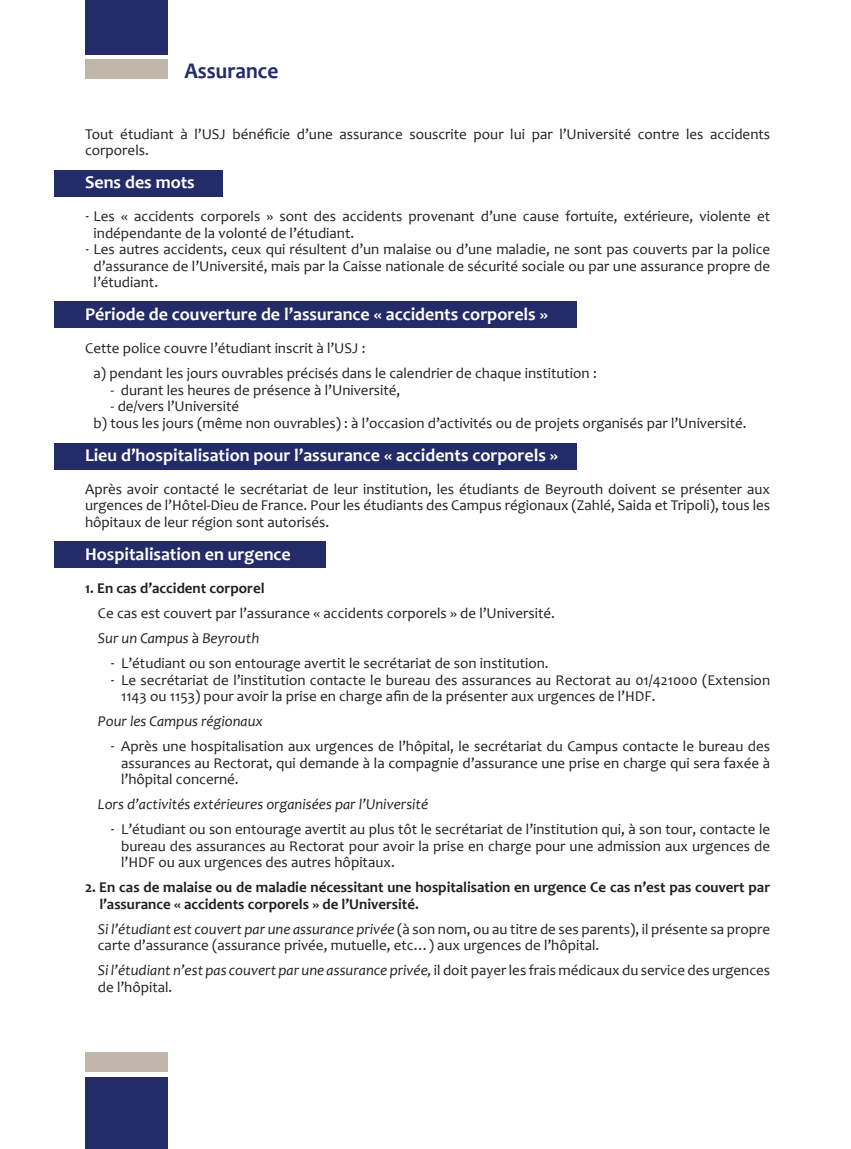
<style>
.page{position:relative;width:851px;height:1149px;background:#fff}
.page>*{position:absolute;margin:0;border:0;box-sizing:border-box;transform-origin:0 0}
.Title_name{font:700 22.5px "Candara";color:#242b69;scale:.95 1}
.t1{font:700 18px "Candara";color:#fff}
.Body_Text{font:15px/16.5px "Candara";color:#231f20}
.List_Paragraph{font:15px "Candara";color:#231f20}
.List_Paragraph-2{font:700 15px/16.5px "Candara";color:#231f20}
.t2{font:italic 15px "Candara";color:#231f20}
.s1{font-family:"Trebuchet MS"}
.s2{font-style:normal}
.s3{font-style:italic}
</style>
<div class="page">
<div style="left:85px;top:1076px;width:83px;height:72px;background:#242b69"></div>
<div style="left:85px;top:1051px;width:83px;height:19px;background:#bfb5a9"></div>
<div style="left:85px;top:60px;width:83px;height:19px;background:#bfb5a9"></div>
<div style="left:85px;top:0;width:83px;height:54px;background:#242b69"></div>
<div style="left:54px;top:170px;width:168px;height:26px;background:#242b69"></div>
<div style="left:54px;top:301px;width:522px;height:26px;background:#242b69"></div>
<div style="left:54px;top:443px;width:522px;height:26px;background:#242b69"></div>
<div style="left:54px;top:541px;width:271px;height:27px;background:#242b69"></div>
<p class="Title_name" style="left:184px;top:57px;width:100px">Assurance</p>
<p class="Body_Text" style="left:85px;top:125px;width:686px">Tout étudiant à l’USJ bénéficie d’une assurance souscrite pour lui par l’Université contre les accidents corporels.</p>
<p class="t1" style="left:85px;top:171px;width:111px">Sens des mots</p>
<p class="Body_Text" style="left:94px;top:208px;width:678px;text-indent:-9px"><span class="s1">-</span> Les « accidents corporels » sont des accidents provenant d’une cause fortuite, extérieure, violente et indépendante de la volonté de l’étudiant.</p>
<p class="Body_Text" style="left:94px;top:241px;width:678px;text-align:justify;text-indent:-9px"><span class="s1">-</span> Les autres accidents, ceux qui résultent d’un malaise ou d’une maladie, ne sont pas couverts par la police d’assurance de l’Université, mais par la Caisse nationale de sécurité sociale ou par une assurance propre de l’étudiant.</p>
<p class="t1" style="left:85px;top:303px;width:464px">Période de couverture de l’assurance « accidents corporels »</p>
<p class="Body_Text" style="left:85px;top:340px;width:282px">Cette police couvre l’étudiant inscrit à l’USJ :</p>
<p class="List_Paragraph" style="left:94px;top:364px;width:504px">a) pendant les jours ouvrables précisés dans le calendrier de chaque institution :</p>
<p class="Body_Text" style="left:111px;top:381px;width:291px">- durant les heures de présence à l’Université,</p>
<p class="Body_Text" style="left:111px;top:398px;width:130px">- de/vers l’Université</p>
<p class="List_Paragraph" style="left:94px;top:414px;width:654px">b) tous les jours (même non ouvrables) : à l’occasion d’activités ou de projets organisés par l’Université.</p>
<p class="t1" style="left:85px;top:444px;width:474px">Lieu d’hospitalisation pour l’assurance « accidents corporels »</p>
<p class="Body_Text" style="left:85px;top:480px;width:686px;text-align:justify">Après avoir contacté le secrétariat de leur institution, les étudiants de Beyrouth doivent se présenter aux urgences de l’Hôtel-Dieu de France. Pour les étudiants des Campus régionaux (Zahlé, Saida et Tripoli), tous les hôpitaux de leur région sont autorisés.</p>
<p class="t1" style="left:85px;top:543px;width:207px">Hospitalisation en urgence</p>
<p class="List_Paragraph-2" style="left:85px;top:579px;width:181px">1. En cas d’accident corporel</p>
<p class="Body_Text" style="left:98px;top:604px;width:458px">Ce cas est couvert par l’assurance « accidents corporels » de l’Université.</p>
<p class="t2" style="left:98px;top:629px;width:163px">Sur un Campus <span class="s2">à</span> Beyrouth</p>
<p class="Body_Text" style="left:111px;top:654px;width:439px"><span class="s1">-</span> L’étudiant ou son entourage avertit le secrétariat de son institution.</p>
<p class="Body_Text" style="left:121px;top:671px;width:650px;text-indent:-10px"><span class="s1">-</span> Le secrétariat de l’institution contacte le bureau des assurances au Rectorat au 01/421000 (Extension<br>1143 ou 1153) pour avoir la prise en charge afin de la présenter aux urgences de l’HDF.</p>
<p class="t2" style="left:98px;top:712px;width:167px">Pour les Campus régionaux</p>
<p class="Body_Text" style="left:121px;top:737px;width:650px;text-align:justify;text-indent:-10px"><span class="s1">-</span> Après une hospitalisation aux urgences de l’hôpital, le secrétariat du Campus contacte le bureau des assurances au Rectorat, qui demande à la compagnie d’assurance une prise en charge qui sera faxée à l’hôpital concerné.</p>
<p class="t2" style="left:98px;top:795px;width:332px">Lors d’activités extérieures organisées par l’Université</p>
<p class="Body_Text" style="left:121px;top:820px;width:650px;text-align:justify;text-indent:-10px"><span class="s1">-</span> L’étudiant ou son entourage avertit au plus tôt le secrétariat de l’institution qui, à son tour, contacte le bureau des assurances au Rectorat pour avoir la prise en charge pour une admission aux urgences de l’HDF ou aux urgences des autres hôpitaux.</p>
<p class="List_Paragraph-2" style="left:99px;top:878px;width:672px;text-indent:-14px">2. En cas de malaise ou de maladie nécessitant une hospitalisation en urgence Ce cas n’est pas couvert par l’assurance « accidents corporels » de l’Université.</p>
<p class="Body_Text" style="left:98px;top:920px;width:673px"><span class="s3">Si l’étudiant est couvert par une assurance privée</span> (à son nom, ou au titre de ses parents), il présente sa propre carte d’assurance (assurance privée, mutuelle, etc…) aux urgences de l’hôpital.</p>
<p class="Body_Text" style="left:98px;top:961px;width:673px"><span class="s3">Si l’étudiant n’est pas couvert par une assurance privée,</span> il doit payer les frais médicaux du service des urgences de l’hôpital.</p>
</div>
